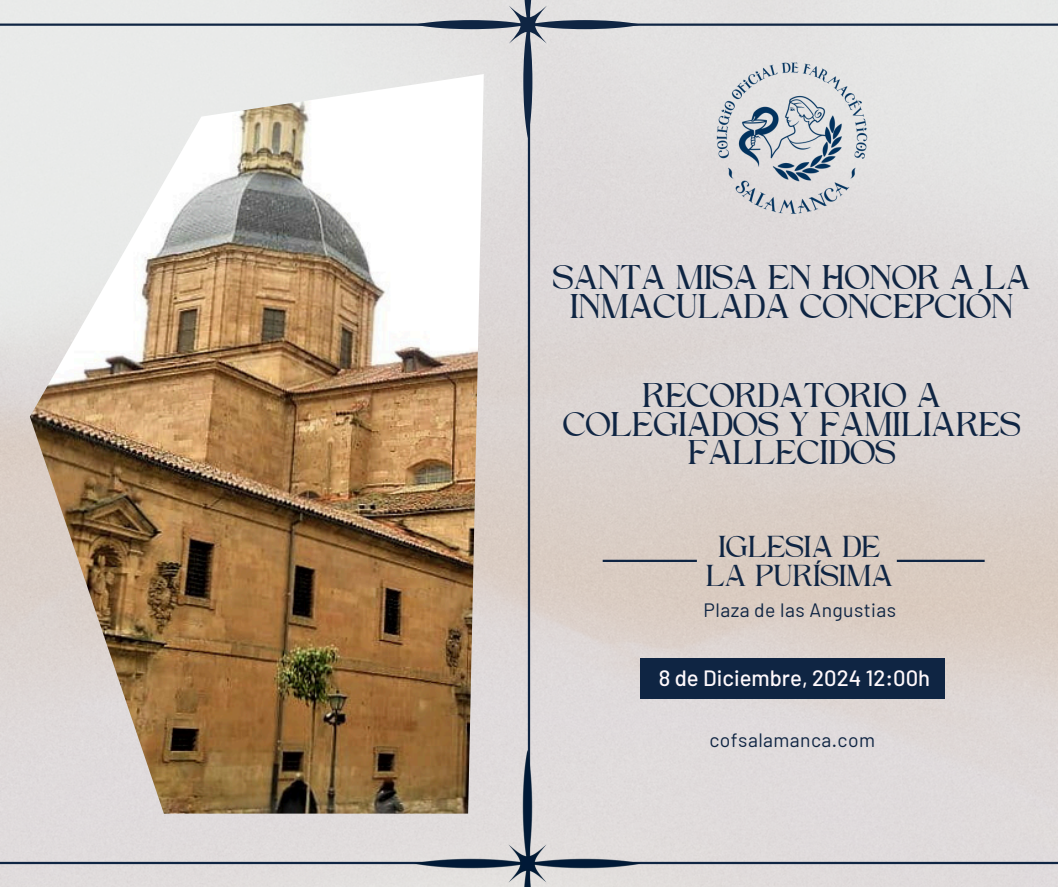
<style>
.page{position:relative;width:1058px;height:887px;background:#fff}
.page>*{position:absolute;margin:0;border:0;box-sizing:border-box;transform-origin:0 0}
.t1{font:34.95px/28.5px "Higuen";color:#0f2543;text-align:center}
.t2{font:30.9px/30px "Higuen";color:#0f2543;text-align:center}
.t3{font:500 22.05px "Barlow";color:#fff9fc}
.t4{font:19.35px "Barlow";letter-spacing:.02em;color:#0f2543}
</style>
<div class="page">
<img style="left:0;top:0;width:1057px;height:886px">
<hr style="left:896px;top:559px;width:88px;height:3px;background:#0f2543">
<hr style="left:602px;top:559px;width:95px;height:3px;background:#0f2543">
<hr style="left:0;top:24px;width:1058px;height:2px;background:#0f2543">
<hr style="left:0;top:861px;width:1058px;height:3px;background:#0f2543">
<hr style="left:528px;top:0;width:2px;height:886px;background:#0f2543">
<svg style="left:414px;top:0;width:226px;height:137px"></svg>
<img style="left:414px;top:750px;width:226px;height:136px">
<img style="left:30px;top:74px;width:454px;height:739px">
<img style="left:712px;top:58px;width:160px;height:160px">
<div style="left:640px;top:657px;width:304px;height:41px;background:#0f2543"></div>
<p class="t1" style="left:553px;top:266px;width:479px">SANTA MISA EN HONOR A LA<br>INMACULADA CONCEPCIÓN</p>
<p class="t1" style="left:563px;top:384px;width:459px">RECORDATORIO A<br>COLEGIADOS Y FAMILIARES<br>FALLECIDOS</p>
<p class="t2" style="left:706px;top:533px;width:188px">IGLESIA DE<br>LA PURÍSIMA</p>
<h1 class="t4" style="left:703px;top:597px;width:194px">Plaza de las Angustias</h1>
<p class="t3" style="left:659px;top:664px;width:273px">8 de Diciembre, 2024 12:00h</p>
<p class="t4" style="left:709px;top:727px;width:167px">cofsalamanca.com</p>
</div>
